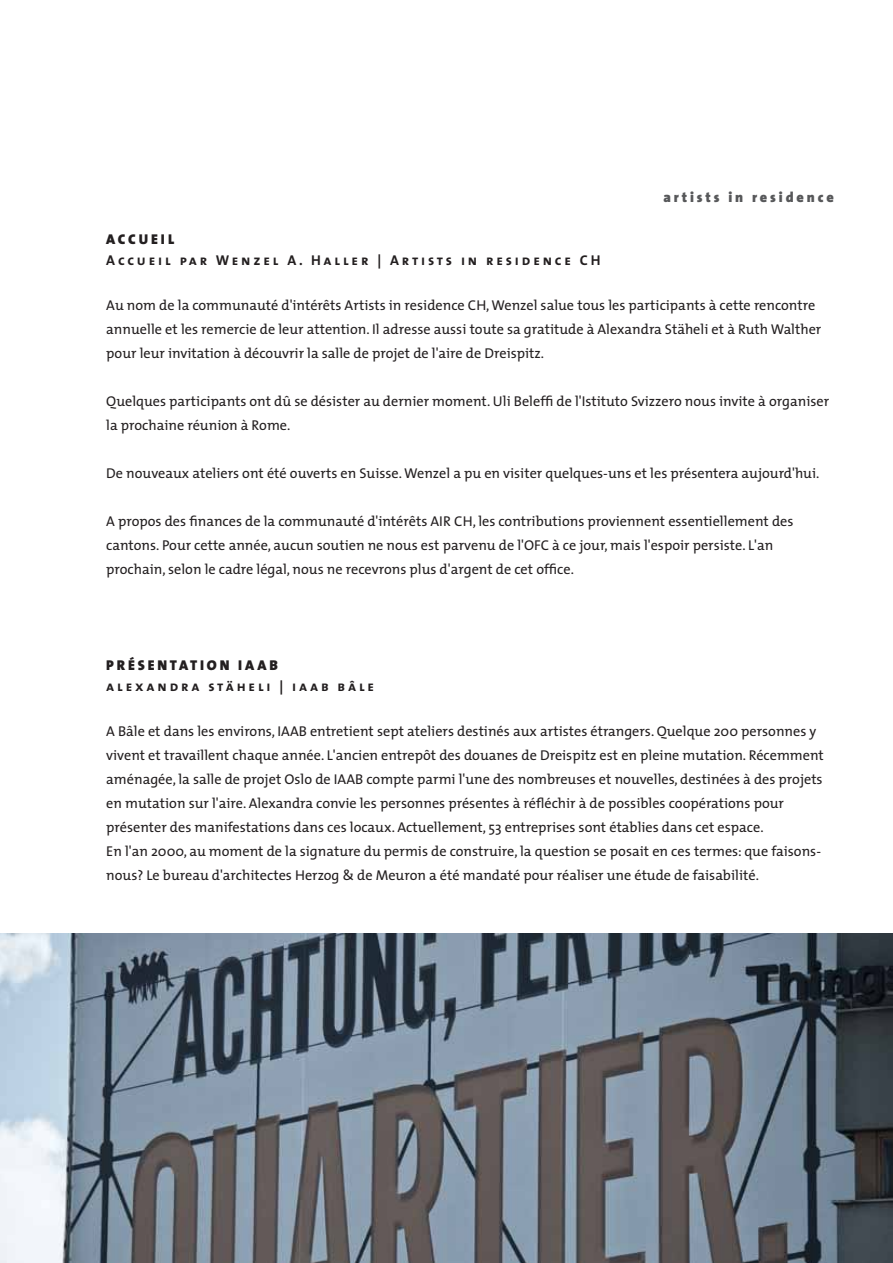
<style>
.page{position:relative;width:893px;height:1263px;background:#fff}
.page>*{position:absolute;margin:0;border:0;box-sizing:border-box;transform-origin:0 0}
.t1{font:14.25px/24px "The Mix";color:#231f20}
.t2{font:14.25px "The Mix Bold Caps";letter-spacing:.2em;color:#231f20}
.t3{font:14.25px "The Mix Black Caps";letter-spacing:.2em;color:#231f20}
.t4{font:900 14.25px "The Sans";letter-spacing:.2em;color:#57585a}
</style>
<div class="page">
<img style="left:0;top:933px;width:893px;height:330px">
<p class="t4" style="left:663px;top:185px;width:172px">artists in residence</p>
<p class="t3" style="left:106px;top:227px;width:69px">ACCUEIL</p>
<p class="t2" style="left:106px;top:248px;width:496px">Accueil par Wenzel A. Haller | Artists in residence CH</p>
<p class="t1" style="left:106px;top:293px;width:716px">Au nom de la communauté d'intérêts Artists in residence CH, Wenzel salue tous les participants à cette rencontre annuelle et les remercie de leur attention. Il adresse aussi toute sa gratitude à Alexandra Stäheli et à Ruth Walther pour leur invitation à découvrir la salle de projet de l'aire de Dreispitz.</p>
<p class="t1" style="left:106px;top:389px;width:724px">Quelques participants ont dû se désister au dernier moment. Uli Beleffi de l'Istituto Svizzero nous invite à organiser la prochaine réunion à Rome.</p>
<p class="t1" style="left:106px;top:461px;width:715px">De nouveaux ateliers ont été ouverts en Suisse. Wenzel a pu en visiter quelques-uns et les présentera aujourd'hui.</p>
<p class="t1" style="left:106px;top:509px;width:689px">A propos des finances de la communauté d'intérêts AIR CH, les contributions proviennent essentiellement des cantons. Pour cette année, aucun soutien ne nous est parvenu de l'OFC à ce jour, mais l'espoir persiste. L'an prochain, selon le cadre légal, nous ne recevrons plus d'argent de cet office.</p>
<p class="t3" style="left:106px;top:653px;width:173px">PRÉSENTATION IAA B</p>
<p class="t2" style="left:106px;top:674px;width:269px">alexandra stäheli | iaab bâle</p>
<p class="t1" style="left:106px;top:719px;width:719px">A Bâle et dans les environs, IAAB entretient sept ateliers destinés aux artistes étrangers. Quelque 200 personnes y vivent et travaillent chaque année. L'ancien entrepôt des douanes de Dreispitz est en pleine mutation. Récemment aménagée, la salle de projet Oslo de IAAB compte parmi l'une des nombreuses et nouvelles, destinées à des projets en mutation sur l'aire. Alexandra convie les personnes présentes à réfléchir à de possibles coopérations pour présenter des manifestations dans ces locaux. Actuellement, 53 entreprises sont établies dans cet espace.<br>En l'an 2000, au moment de la signature du permis de construire, la question se posait en ces termes: que faisons&shy;nous? Le bureau d'architectes Herzog &amp; de Meuron a été mandaté pour réaliser une étude de faisabilité.</p>
</div>
